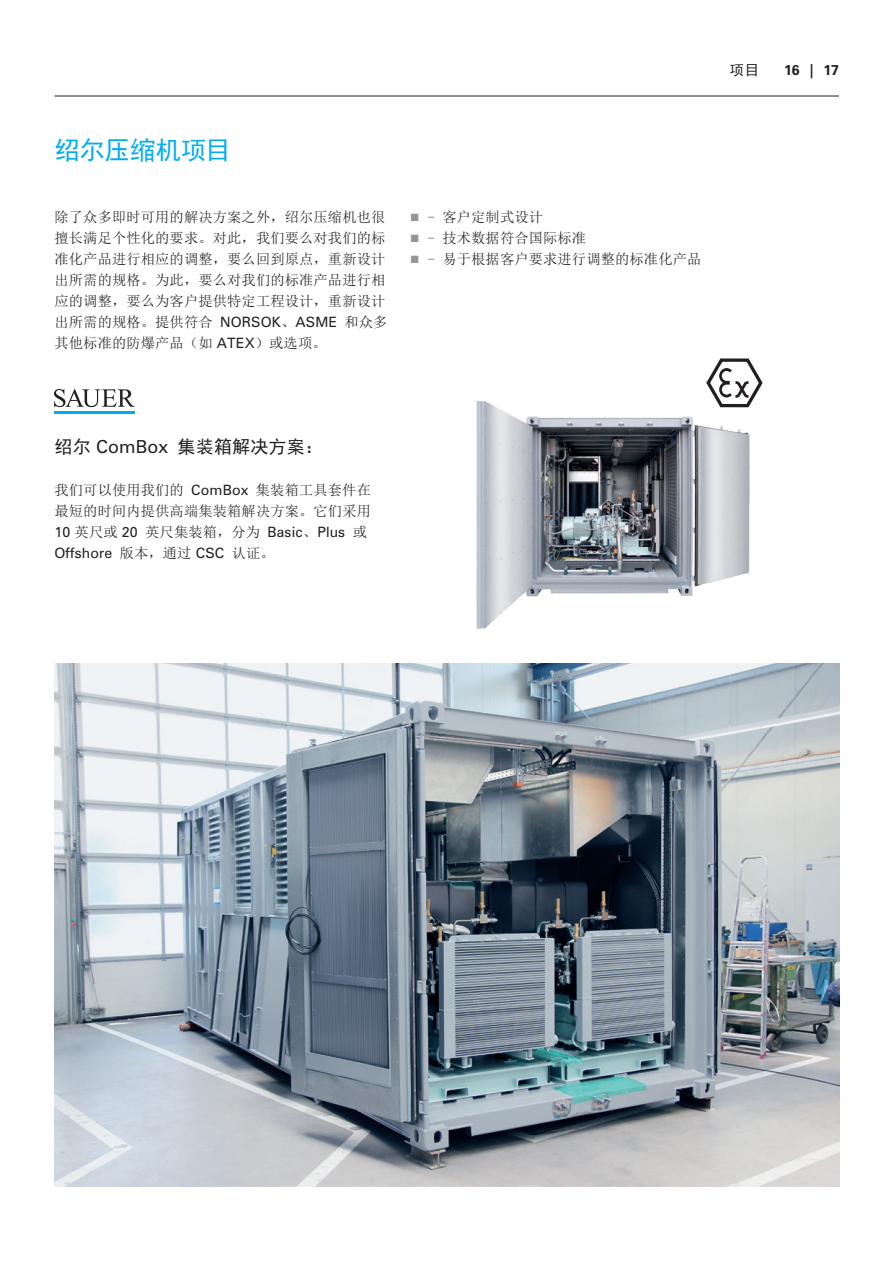
<style>
.page{position:relative;width:893px;height:1263px;background:#fff}
.page>*{position:absolute;margin:0;border:0;box-sizing:border-box;transform-origin:0 0}
.t1{font:25.5px "Sim Hei";letter-spacing:-.01em;color:#00aeef}
.t2{font:18px "Sim Hei";letter-spacing:.01em;color:#231f20}
.t3{font:14.25px/21px "Sim Sun";letter-spacing:.01em;color:#231f20}
.t4{font:14.25px/21px "Zurich BT";letter-spacing:.01em;color:#231f20}
.t5{font:700 14.25px "Zurich BT";color:#231f20}
.t6{font:14.25px "Sim Hei";color:#231f20}
.s1{font-family:"Zurich BT"}
.s2{color:#939598}
.s3{font-family:"Sim Sun"}
</style>
<div class="page">
<hr style="left:54px;top:96px;width:785px;height:1px;background:#231f20">
<svg style="left:54px;top:389px;width:81px;height:18px"></svg>
<hr style="left:54px;top:411px;width:81px;height:2px;background:#00aeef">
<svg style="left:706px;top:358px;width:57px;height:31px"></svg>
<img style="left:54px;top:663px;width:785px;height:523px">
<img style="left:476px;top:389px;width:283px;height:240px">
<h1 class="t1" style="left:54px;top:137px;width:178px">绍尔压缩机项目</h1>
<p class="t3" style="left:54px;top:206px;width:335px">除了众多即时可用的解决方案之外，绍尔压缩机也很擅长满足个性化的要求。对此，我们要么对我们的标准化产品进行相应的调整，要么回到原点，重新设计出所需的规格。为此，要么对我们的标准产品进行相应的调整，要么为客户提供特定工程设计，重新设计出所需的规格。提供符合 <span class="s1">NORSOK</span>、<span class="s1">ASME</span> 和众多其他标准的防爆产品（如 <span class="s1">ATEX</span>）或选项。</p>
<p class="t3" style="left:411px;top:206px;width:134px"><span class="s2">■</span> - 客户定制式设计</p>
<p class="t3" style="left:411px;top:227px;width:177px"><span class="s2">■</span> - 技术数据符合国际标准</p>
<p class="t3" style="left:411px;top:248px;width:292px"><span class="s2">■</span> - 易于根据客户要求进行调整的标准化产品</p>
<p class="t6" style="left:730px;top:63px;width:31px">项目</p>
<p class="t5" style="left:784px;top:61px;width:56px">16 | 17</p>
<p class="t2" style="left:54px;top:438px;width:270px">绍尔 <span class="s1">ComBox</span> 集装箱解决方案：</p>
<p class="t3" style="left:54px;top:479px;width:318px">我们可以使用我们的 <span class="s1">ComBox</span> 集装箱工具套件在最短的时间内提供高端集装箱解决方案。它们采用</p>
<p class="t4" style="left:54px;top:521px;width:314px">10 <span class="s3">英尺或</span> 20 <span class="s3">英尺集装箱，分为</span> Basic<span class="s3">、</span>Plus <span class="s3">或<br></span>Offshore <span class="s3">版本，通过</span> CSC <span class="s3">认证。</span></p>
</div>
